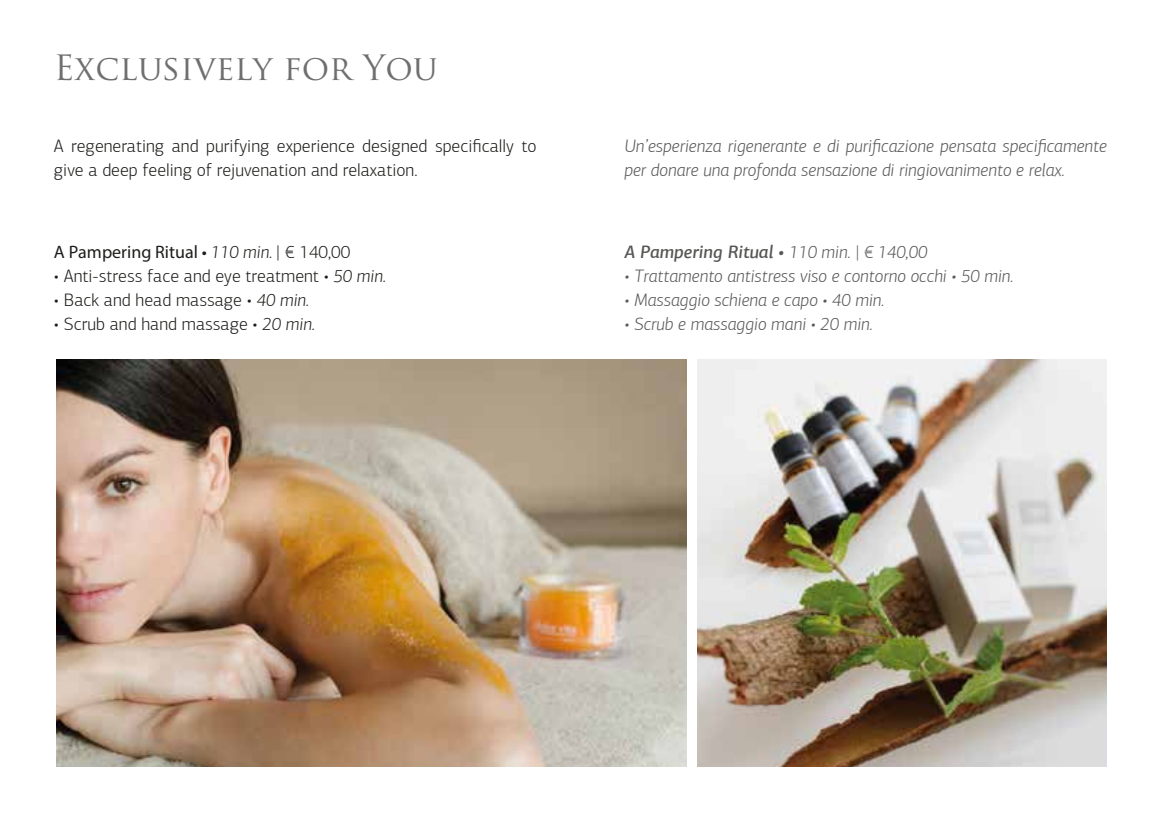
<style>
.page{position:relative;width:1163px;height:823px;background:#fff}
.page>*{position:absolute;margin:0;border:0;box-sizing:border-box;transform-origin:0 0}
.t1{font:34px "Trajan Pro";color:#706f6f}
.t2{font:italic 300 18px/24px "PF Agora Sans Pro";color:#575756}
.t3{font:300 18px/24px "PF Agora Sans Pro";color:#1d1d1b}
.t4{font:18px "Myriad Pro";color:#1d1d1b}
.t5{font:italic 500 18px "PF Agora Sans Pro";color:#575756}
.s1{font-family:"PF Agora Sans Pro";font-weight:300;font-style:italic}
.s2{font-family:"PF Agora Sans Pro";font-weight:300}
.s3{font-style:italic}
.s4{font-weight:300}
</style>
<div class="page">
<img style="left:697px;top:359px;width:409px;height:406px">
<img style="left:57px;top:359px;width:629px;height:406px">
<h1 class="t1" style="left:54px;top:46px;width:385px">Exclusively for You</h1>
<p class="t3" style="left:54px;top:134px;width:484px">A regenerating and purifying experience designed specifically to give a deep feeling of rejuvenation and relaxation.</p>
<p class="t2" style="left:624px;top:134px;width:484px">Un’esperienza rigenerante e di purificazione pensata specificamente per donare una profonda sensazione di ringiovanimento e relax.</p>
<p class="t4" style="left:54px;top:241px;width:298px">A Pampering Ritual • <span class="s1">110 min.</span> <span class="s2">| € 140,00</span></p>
<p class="t3" style="left:54px;top:264px;width:334px">• Anti-stress face and eye treatment • <span class="s3">50 min.</span></p>
<p class="t3" style="left:54px;top:288px;width:257px">• Back and head massage • <span class="s3">40 min.</span></p>
<p class="t3" style="left:54px;top:312px;width:263px">• Scrub and hand massage • <span class="s3">20 min.</span></p>
<p class="t5" style="left:624px;top:241px;width:304px">A Pampering Ritual • <span class="s4">110 min. | € 140,00</span></p>
<p class="t2" style="left:624px;top:264px;width:390px">• Trattamento antistress viso e contorno occhi • 50 min.</p>
<p class="t2" style="left:624px;top:288px;width:262px">• Massaggio schiena e capo • 40 min.</p>
<p class="t2" style="left:624px;top:312px;width:250px">• Scrub e massaggio mani • 20 min.</p>
</div>
